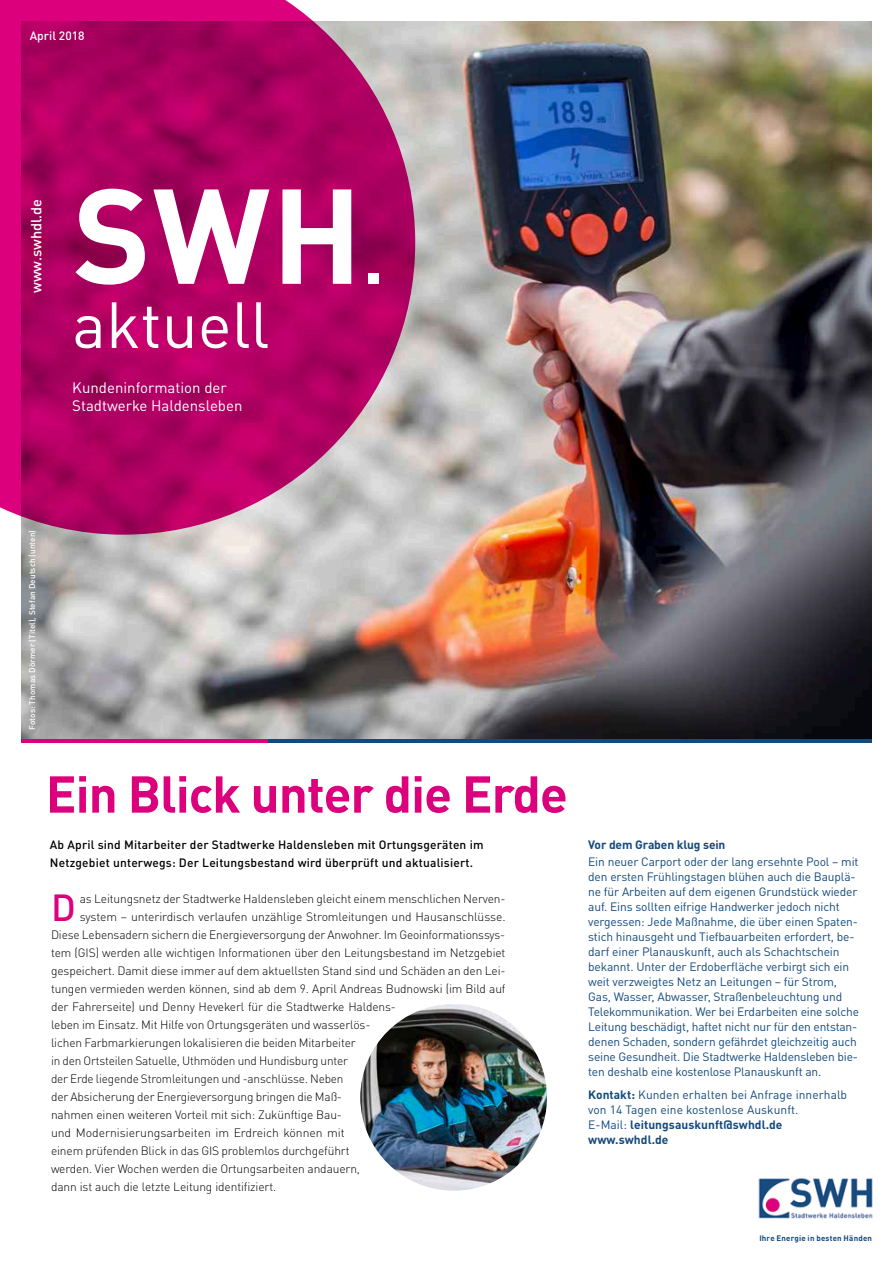
<style>
.page{position:relative;width:893px;height:1263px;background:#fff}
.page>*{position:absolute;margin:0;border:0;box-sizing:border-box;transform-origin:0 0}
.t1{font:700 132.45px "DIN Pro";color:#fff}
.t2{font:64.2px "DIN Pro";color:#fff}
.t3{font:700 51px "DIN Pro";letter-spacing:-.02em;color:#dd007d}
.t4{font:500 37.35px "DIN Pro";color:#dd007d}
.t5{font:15px/18px "DIN Pro";color:#fff}
.t6{font:500 14.55px "DIN Pro";color:#fff}
.t7{font:300 12px "DIN Pro";letter-spacing:-.01em;color:#000}
.t8{font:12px/15px "DIN Pro";letter-spacing:-.01em;color:#134a7e}
.t9{font:500 12px/18px "DIN Pro";letter-spacing:.015em;color:#000}
.t10{font:700 12px "DIN Pro";letter-spacing:-.01em;color:#134a7e}
.t11{font:500 12px "DIN Pro";color:#fff}
.t12{font:500 8.25px "DIN Pro";letter-spacing:.005em;color:#fff}
.t13{font:700 7.8px "DIN Pro";letter-spacing:.025em;color:#134a7e}
.s1{font-size:71.25px}
.s2{font-weight:700}
</style>
<div class="page">
<img style="left:21px;top:21px;width:851px;height:718px">
<hr style="left:21px;top:739px;width:851px;height:4px;background:#134a7e">
<svg style="left:0;top:0;width:415px;height:535px;background:#b51970"></svg>
<hr style="left:21px;top:739px;width:247px;height:4px;background:#dd007d">
<img style="left:758px;top:1178px;width:115px;height:41px">
<img style="left:360px;top:1004px;width:187px;height:187px;border-radius:93px">
<p class="t11" style="left:30px;top:25px;width:56px">April 2018</p>
<p class="t6" style="left:24px;top:293px;width:96px;rotate:-90deg">www.swhdl.de</p>
<h1 class="t1" style="left:73px;top:126px;width:312px">SWH<span class="s1">.</span></h1>
<h2 class="t2" style="left:72px;top:274px;width:199px">aktuell</h2>
<p class="t5" style="left:72px;top:377px;width:172px">Kundeninformation der<br>Stadtwerke Haldensleben</p>
<p class="t12" style="left:25px;top:730px;width:201px;rotate:-90deg">Fotos: Thomas Dörmer (Titel), Stefan Deutsch (unten)</p>
<h3 class="t3" style="left:46px;top:752px;width:524px">Ein Blick unter die Erde</h3>
<p class="t9" style="left:50px;top:834px;width:435px">Ab April sind Mitarbeiter der Stadtwerke Haldensleben mit Ortungsgeräten im<br>Netzgebiet unterwegs: Der Leitungsbestand wird überprüft und aktualisiert.</p>
<h3 class="t4" style="left:51px;top:877px;width:26px">D</h3>
<p class="t7" style="left:80px;top:889px;width:427px">as Leitungsnetz der Stadtwerke Haldensleben gleicht einem menschlichen Nerven-</p>
<p class="t7" style="left:80px;top:907px;width:427px">system – unterirdisch verlaufen unzählige Stromleitungen und Hausanschlüsse.</p>
<p class="t7" style="left:51px;top:925px;width:456px">Diese Lebensadern sichern die Energieversorgung der Anwohner. Im Geoinformationssys-</p>
<p class="t7" style="left:51px;top:943px;width:456px">tem (GIS) werden alle wichtigen Informationen über den Leitungsbestand im Netzgebiet</p>
<p class="t7" style="left:51px;top:961px;width:456px">gespeichert. Damit diese immer auf dem aktuellsten Stand sind und Schäden an den Lei-</p>
<p class="t7" style="left:51px;top:979px;width:456px">tungen vermieden werden können, sind ab dem 9. April Andreas Budnowski (im Bild auf</p>
<p class="t7" style="left:51px;top:997px;width:345px">der Fahrerseite) und Denny Hevekerl für die Stadtwerke Haldens-</p>
<p class="t7" style="left:51px;top:1015px;width:321px">leben im Einsatz. Mit Hilfe von Ortungsgeräten und wasserlös-</p>
<p class="t7" style="left:51px;top:1033px;width:306px">lichen Farbmarkierungen lokalisieren die beiden Mitarbeiter</p>
<p class="t7" style="left:51px;top:1051px;width:298px">in den Ortsteilen Satuelle, Uthmöden und Hundisburg unter</p>
<p class="t7" style="left:51px;top:1069px;width:294px">der Erde liegende Stromleitungen und -anschlüsse. Neben</p>
<p class="t7" style="left:51px;top:1087px;width:293px">der Absicherung der Energieversorgung bringen die Maß-</p>
<p class="t7" style="left:51px;top:1105px;width:293px">nahmen einen weiteren Vorteil mit sich: Zukünftige Bau-</p>
<p class="t7" style="left:51px;top:1123px;width:295px">und Modernisierungsarbeiten im Erdreich können mit</p>
<p class="t7" style="left:51px;top:1141px;width:300px">einem prüfenden Blick in das GIS problemlos durchgeführt</p>
<p class="t7" style="left:51px;top:1159px;width:311px">werden. Vier Wochen werden die Ortungsarbeiten andauern,</p>
<p class="t7" style="left:51px;top:1177px;width:227px">dann ist auch die letzte Leitung identifiziert.</p>
<p class="t10" style="left:588px;top:834px;width:139px">Vor dem Graben klug sein</p>
<p class="t8" style="left:588px;top:853px;width:272px">Ein neuer Carport oder der lang ersehnte Pool – mit den ersten Frühlingstagen blühen auch die Bauplä&shy;ne für Arbeiten auf dem eigenen Grundstück wieder auf. Eins sollten eifrige Handwerker jedoch nicht vergessen: Jede Maßnahme, die über einen Spaten&shy;stich hinausgeht und Tiefbauarbeiten erfordert, be&shy;darf einer Planauskunft, auch als Schachtschein bekannt. Unter der Erdoberfläche verbirgt sich ein weit verzweigtes Netz an Leitungen – für Strom, Gas, Wasser, Abwasser, Straßenbeleuchtung und Telekommunikation. Wer bei Erdarbeiten eine solche Leitung beschädigt, haftet nicht nur für den entstan&shy;denen Schaden, sondern gefährdet gleichzeitig auch seine Gesundheit. Die Stadtwerke Haldensleben bie&shy;ten deshalb eine kostenlose Planauskunft an.</p>
<p class="t8" style="left:588px;top:1086px;width:260px"><span class="s2">Kontakt:</span> Kunden erhalten bei Anfrage innerhalb von 14 Tagen eine kostenlose Auskunft.<br>E-Mail: <span class="s2">leitungsauskunft@swhdl.de www.swhdl.de</span></p>
<p class="t13" style="left:759px;top:1232px;width:114px">Ihre Energie in besten Händen</p>
</div>
